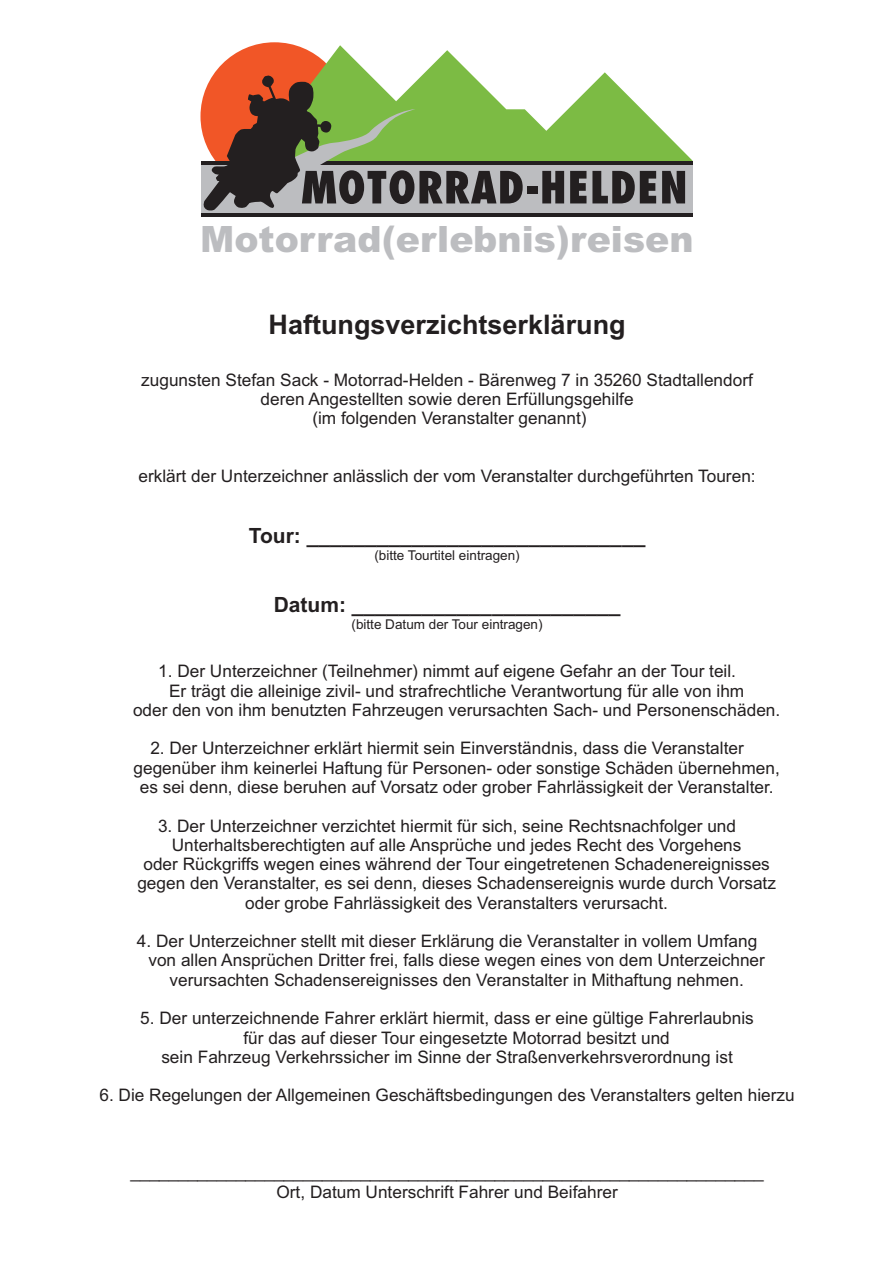
<style>
.page{position:relative;width:893px;height:1263px;background:#fff}
.page>*{position:absolute;margin:0;border:0;box-sizing:border-box;transform-origin:0 0}
.t1{font:900 36.3px "Arial";color:#bcbdc0}
.t2{font:700 27px "Arial";color:#231f20}
.t3{font:700 21px "Arial";color:#231f20}
.t4{font:17.25px/19.2px "Arial";color:#231f20;text-align:center}
.t5{font:13.5px "Arial";color:#231f20}
</style>
<div class="page">
<div style="left:200px;top:42px;width:148px;height:148px;background:#f15627;border-radius:50%"></div>
<svg style="left:252px;top:45px;width:440px;height:116px"></svg>
<div style="left:201px;top:193px;width:491px;height:24px;background:linear-gradient(to right,#231f20,#231f20)"></div>
<div style="left:201px;top:162px;width:491px;height:50px;background:#bcbdc0"></div>
<div style="left:527px;top:186px;width:10px;height:8px;background:#231f20"></div>
<svg style="left:542px;top:171px;width:22px;height:32px"></svg>
<svg style="left:570px;top:171px;width:16px;height:32px"></svg>
<svg style="left:592px;top:171px;width:64px;height:32px"></svg>
<svg style="left:662px;top:171px;width:23px;height:32px"></svg>
<hr style="left:201px;top:161px;width:491px;height:3px;background:#231f20">
<svg style="left:203px;top:74px;width:320px;height:137px"></svg>
<h1 class="t1" style="left:200px;top:226px;width:495px">Motorrad(erlebnis)reisen</h1>
<h2 class="t2" style="left:269px;top:315px;width:359px">Haftungsverzichtserklärung</h2>
<p class="t4" style="left:141px;top:372px;width:613px">zugunsten Stefan Sack - Motorrad-Helden - Bärenweg 7 in 35260 Stadtallendorf deren Angestellten sowie deren Erfüllungsgehilfe<br>(im folgenden Veranstalter genannt)</p>
<p class="t4" style="left:138px;top:468px;width:619px">erklärt der Unterzeichner anlässlich der vom Veranstalter durchgeführten Touren:</p>
<p class="t3" style="left:249px;top:528px;width:398px">Tour: _____________________________</p>
<p class="t5" style="left:374px;top:550px;width:147px">(bitte Tourtitel eintragen)</p>
<p class="t3" style="left:274px;top:597px;width:348px">Datum: _______________________</p>
<p class="t5" style="left:352px;top:619px;width:193px">(bitte Datum der Tour eintragen)</p>
<p class="t4" style="left:158px;top:663px;width:579px">1. Der Unterzeichner (Teilnehmer) nimmt auf eigene Gefahr an der Tour teil.</p>
<p class="t4" style="left:169px;top:682px;width:577px">Er trägt die alleinige zivil- und strafrechtliche Verantwortung für alle von ihm</p>
<p class="t4" style="left:133px;top:702px;width:649px">oder den von ihm benutzten Fahrzeugen verursachten Sach- und Personenschäden.</p>
<p class="t4" style="left:150px;top:740px;width:595px">2. Der Unterzeichner erklärt hiermit sein Einverständnis, dass die Veranstalter</p>
<p class="t4" style="left:134px;top:760px;width:648px">gegenüber ihm keinerlei Haftung für Personen- oder sonstige Schäden übernehmen,</p>
<p class="t4" style="left:140px;top:779px;width:635px">es sei denn, diese beruhen auf Vorsatz oder grober Fahrlässigkeit der Veranstalter.</p>
<p class="t4" style="left:158px;top:817px;width:580px">3. Der Unterzeichner verzichtet hiermit für sich, seine Rechtsnachfolger und</p>
<p class="t4" style="left:172px;top:837px;width:571px">Unterhaltsberechtigten auf alle Ansprüche und jedes Recht des Vorgehens</p>
<p class="t4" style="left:143px;top:856px;width:628px">oder Rückgriffs wegen eines während der Tour eingetretenen Schadenereignisses</p>
<p class="t4" style="left:137px;top:875px;width:640px">gegen den Veranstalter, es sei denn, dieses Schadensereignis wurde durch Vorsatz</p>
<p class="t4" style="left:245px;top:894px;width:424px">oder grobe Fahrlässigkeit des Veranstalters verursacht.</p>
<p class="t4" style="left:137px;top:933px;width:622px">4. Der Unterzeichner stellt mit dieser Erklärung die Veranstalter in vollem Umfang</p>
<p class="t4" style="left:148px;top:952px;width:618px">von allen Ansprüchen Dritter frei, falls diese wegen eines von dem Unterzeichner</p>
<p class="t4" style="left:169px;top:972px;width:576px">verursachten Schadensereignisses den Veranstalter in Mithaftung nehmen.</p>
<p class="t4" style="left:140px;top:1010px;width:615px">5. Der unterzeichnende Fahrer erklärt hiermit, dass er eine gültige Fahrerlaubnis</p>
<p class="t4" style="left:243px;top:1029px;width:428px">für das auf dieser Tour eingesetzte Motorrad besitzt und</p>
<p class="t4" style="left:161px;top:1049px;width:573px">sein Fahrzeug Verkehrssicher im Sinne der Straßenverkehrsverordnung ist</p>
<p class="t4" style="left:99px;top:1087px;width:697px">6. Die Regelungen der Allgemeinen Geschäftsbedingungen des Veranstalters gelten hierzu</p>
<p class="t4" style="left:130px;top:1164px;width:635px">__________________________________________________________________<br>Ort, Datum Unterschrift Fahrer und Beifahrer</p>
</div>
